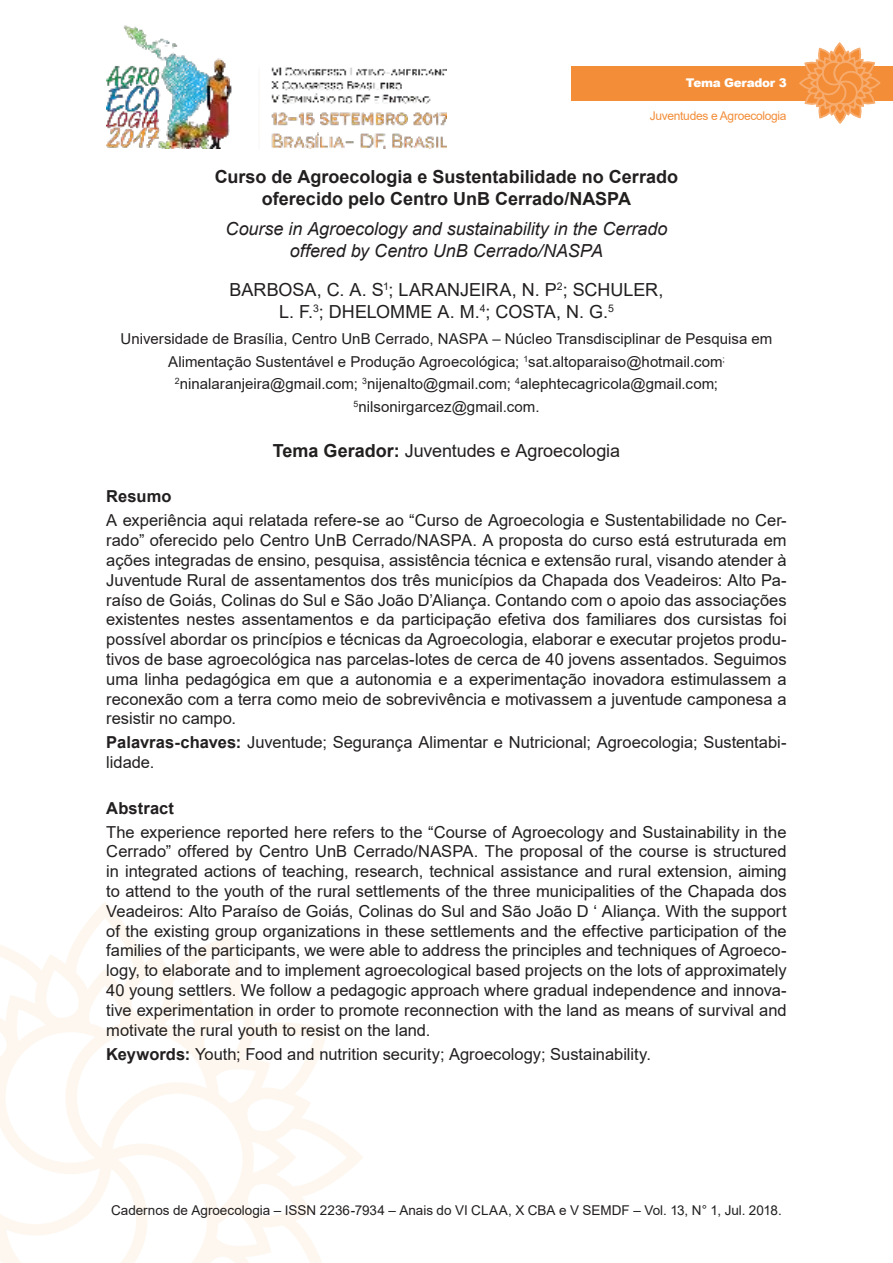
<style>
.page{position:relative;width:893px;height:1263px;background:#fff}
.page>*{position:absolute;margin:0;border:0;box-sizing:border-box;transform-origin:0 0}
.t1{font:18px/21.6px "Arial";letter-spacing:-.005em;color:#221f1f;text-align:center}
.t2{font:700 18px/21.6px "Arial";color:#221f1f;text-align:center}
.t3{font:italic 18px/21.6px "Arial";letter-spacing:-.005em;color:#221f1f;text-align:center}
.t4{font:16.5px/19.8px "Arial";color:#221f1f;text-align:justify}
.t5{font:700 16.5px "Arial";letter-spacing:.005em;color:#221f1f}
.t6{font:15px/22.5px "Arial";color:#221f1f;text-align:center}
.t7{font:13.5px "Arial";color:#221f1f}
.t8{font:12px "Arial";letter-spacing:-.025em;color:#f38d38}
.t9{font:900 12px "Arial";letter-spacing:-.025em;color:#fff}
.s1{font-weight:700}
</style>
<div class="page">
<img style="left:106px;top:25px;width:340px;height:124px">
<svg style="left:0;top:910px;width:363px;height:353px"></svg>
<div style="left:571px;top:66px;width:322px;height:34px;background:#f38d38"></div>
<svg style="left:798px;top:43px;width:83px;height:81px"></svg>
<p class="t9" style="left:686px;top:76px;width:102px">Tema Gerador 3</p>
<p class="t8" style="left:650px;top:112px;width:138px">Juventudes e Agroecologia</p>
<p class="t2" style="left:215px;top:168px;width:465px">Curso de Agroecologia e Sustentabilidade no Cerrado oferecido pelo Centro UnB Cerrado/NASPA</p>
<p class="t3" style="left:226px;top:219px;width:443px">Course in Agroecology and sustainability in the Cerrado offered by Centro UnB Cerrado/NASPA</p>
<p class="t1" style="left:230px;top:281px;width:435px">BARBOSA, C. A. S<sup>1</sup>; LARANJEIRA, N. P<sup>2</sup>; SCHULER,<br>L. F.<sup>3</sup>; DHELOMME A. M.<sup>4</sup>; COSTA, N. G.<sup>5</sup></p>
<p class="t6" style="left:121px;top:329px;width:653px">Universidade de Brasília, Centro UnB Cerrado, NASPA – Núcleo Transdisciplinar de Pesquisa em Alimentação Sustentável e Produção Agroecológica; <sup>1</sup>sat.altoparaiso@hotmail.com<sup>; 2</sup>ninalaranjeira@gmail.com; <sup>3</sup>nijenalto@gmail.com; <sup>4</sup>alephtecagricola@gmail.com; <sup>5</sup>nilsonirgarcez@gmail.com.</p>
<p class="t1" style="left:273px;top:441px;width:349px"><span class="s1">Tema Gerador:</span> Juventudes e Agroecologia</p>
<p class="t5" style="left:106px;top:490px;width:67px">Resumo</p>
<p class="t4" style="left:106px;top:512px;width:682px">A experiência aqui relatada refere-se ao “Curso de Agroecologia e Sustentabilidade no Cer&shy;rado” oferecido pelo Centro UnB Cerrado/NASPA. A proposta do curso está estruturada em ações integradas de ensino, pesquisa, assistência técnica e extensão rural, visando atender à Juventude Rural de assentamentos dos três municípios da Chapada dos Veadeiros: Alto Pa&shy;raíso de Goiás, Colinas do Sul e São João D’Aliança. Contando com o apoio das associações existentes nestes assentamentos e da participação efetiva dos familiares dos cursistas foi possível abordar os princípios e técnicas da Agroecologia, elaborar e executar projetos produ&shy;tivos de base agroecológica nas parcelas-lotes de cerca de 40 jovens assentados. Seguimos uma linha pedagógica em que a autonomia e a experimentação inovadora estimulassem a reconexão com a terra como meio de sobrevivência e motivassem a juventude camponesa a resistir no campo.</p>
<p class="t4" style="left:106px;top:734px;width:682px"><span class="s1">Palavras-chaves:</span> Juventude; Segurança Alimentar e Nutricional; Agroecologia; Sustentabi&shy;lidade.</p>
<p class="t5" style="left:106px;top:801px;width:69px">Abstract</p>
<p class="t4" style="left:106px;top:823px;width:682px">The experience reported here refers to the “Course of Agroecology and Sustainability in the Cerrado” offered by Centro UnB Cerrado/NASPA. The proposal of the course is structured in integrated actions of teaching, research, technical assistance and rural extension, aiming to attend to the youth of the rural settlements of the three municipalities of the Chapada dos Veadeiros: Alto Paraíso de Goiás, Colinas do Sul and São João D ‘ Aliança. With the support of the existing group organizations in these settlements and the effective participation of the families of the participants, we were able to address the principles and techniques of Agroeco&shy;logy, to elaborate and to implement agroecological based projects on the lots of approximately 40 young settlers. We follow a pedagogic approach where gradual independence and innova&shy;tive experimentation in order to promote reconnection with the land as means of survival and motivate the rural youth to resist on the land.</p>
<p class="t4" style="left:106px;top:1045px;width:546px"><span class="s1">Keywords:</span> Youth; Food and nutrition security; Agroecology; Sustainability.</p>
<p class="t7" style="left:111px;top:1205px;width:672px">Cadernos de Agroecologia – ISSN 2236-7934 – Anais do VI CLAA, X CBA e V SEMDF – Vol. 13, N° 1, Jul. 2018.</p>
</div>
